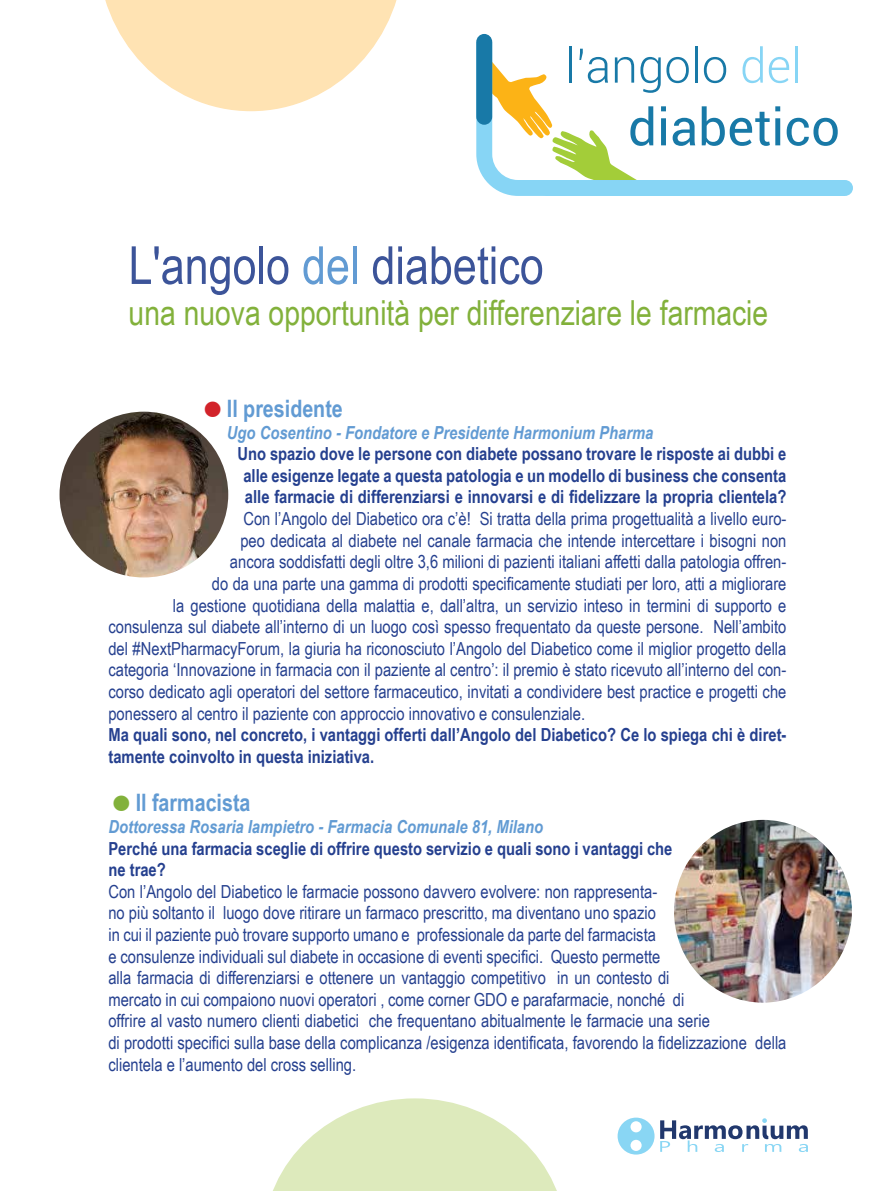
<style>
.page{position:relative;width:893px;height:1191px;background:#fff}
.page>*{position:absolute;margin:0;border:0;box-sizing:border-box;transform-origin:0 0}
.t1{font:52.5px "Arial Narrow";color:#3c5499}
.t2{font:34.5px "Arial Narrow";color:#82b13b}
.t3{font:700 24px "Arial Narrow";color:#629bd3}
.t4{font:18px/21.6px "Arial Narrow";color:#25408f}
.t5{font:700 18px/21.6px "Arial Narrow";color:#25408f}
.t6{font:italic 700 18px "Arial Narrow";color:#629bd3}
.s1{color:#629bd3}
.s2{font-family:"Monotype Sorts";font-weight:400;font-size:21px;color:#d2232a}
.s3{font-family:"Monotype Sorts";font-weight:400;font-size:21px;color:#82b13b}
</style>
<div class="page">
<svg style="left:105px;top:0;width:292px;height:111px"></svg>
<svg style="left:273px;top:1098px;width:284px;height:93px"></svg>
<img style="left:674px;top:820px;width:178px;height:182px">
<svg style="left:660px;top:1118px;width:148px;height:34px"></svg>
<svg style="left:618px;top:1117px;width:36px;height:37px"></svg>
<svg style="left:476px;top:42px;width:352px;height:154px"></svg>
<div style="left:476px;top:34px;width:16px;height:91px;background:#1879a7;border-radius:8px"></div>
<div style="left:539px;top:180px;width:314px;height:16px;background:#87d5f5;border-radius:8px"></div>
<svg style="left:702px;top:106px;width:78px;height:40px"></svg>
<svg style="left:787px;top:118px;width:51px;height:28px"></svg>
<hr style="left:569px;top:46px;width:3px;height:37px;background:#1879a7">
<svg style="left:484px;top:49px;width:211px;height:139px"></svg>
<hr style="left:695px;top:46px;width:3px;height:37px;background:#1879a7">
<svg style="left:704px;top:57px;width:22px;height:26px"></svg>
<svg style="left:742px;top:46px;width:21px;height:37px"></svg>
<svg style="left:769px;top:57px;width:20px;height:26px"></svg>
<hr style="left:795px;top:46px;width:3px;height:37px;background:#87d5f5">
<img style="left:60px;top:412px;width:168px;height:165px">
<h1 class="t1" style="left:129px;top:227px;width:417px">L'angolo <span class="s1">del</span> diabetico</h1>
<h2 class="t2" style="left:129px;top:288px;width:641px">una nuova opportunità per differenziare le farmacie</h2>
<h3 class="t3" style="left:204px;top:390px;width:140px"><span class="s2">l</span> Il presidente</h3>
<p class="t6" style="left:227px;top:419px;width:428px">Ugo Cosentino - Fondatore e Presidente Harmonium Pharma</p>
<p class="t5" style="left:237px;top:442px;width:550px;text-align:center">Uno spazio dove le persone con diabete possano trovare le risposte ai dubbi e alle esigenze legate a questa patologia e un modello di business che consenta alle farmacie di differenziarsi e innovarsi e di fidelizzare la propria clientela?</p>
<p class="t4" style="left:243px;top:507px;width:544px">Con l’Angolo del Diabetico ora c’è! Si tratta della prima progettualità a livello euro-</p>
<p class="t4" style="left:240px;top:529px;width:547px">peo dedicata al diabete nel canale farmacia che intende intercettare i bisogni non</p>
<p class="t4" style="left:230px;top:550px;width:558px">ancora soddisfatti degli oltre 3,6 milioni di pazienti italiani affetti dalla patologia offren-</p>
<p class="t4" style="left:212px;top:572px;width:576px">do da una parte una gamma di prodotti specificamente studiati per loro, atti a migliorare</p>
<p class="t4" style="left:173px;top:593px;width:615px">la gestione quotidiana della malattia e, dall’altra, un servizio inteso in termini di supporto e</p>
<p class="t4" style="left:108px;top:615px;width:679px">consulenza sul diabete all’interno di un luogo così spesso frequentato da queste persone. Nell’ambito</p>
<p class="t4" style="left:108px;top:637px;width:679px">del #NextPharmacyForum, la giuria ha riconosciuto l’Angolo del Diabetico come il miglior progetto della</p>
<p class="t4" style="left:108px;top:658px;width:679px">categoria ‘Innovazione in farmacia con il paziente al centro’: il premio è stato ricevuto all’interno del con-</p>
<p class="t4" style="left:108px;top:680px;width:679px">corso dedicato agli operatori del settore farmaceutico, invitati a condividere best practice e progetti che</p>
<p class="t4" style="left:108px;top:701px;width:478px">ponessero al centro il paziente con approccio innovativo e consulenziale.</p>
<p class="t5" style="left:108px;top:723px;width:680px">Ma quali sono, nel concreto, i vantaggi offerti dall’Angolo del Diabetico? Ce lo spiega chi è diret&shy;tamente coinvolto in questa iniziativa.</p>
<h3 class="t3" style="left:113px;top:784px;width:139px"><span class="s3">l</span> Il farmacista</h3>
<p class="t6" style="left:108px;top:813px;width:436px">Dottoressa Rosaria Iampietro - Farmacia Comunale 81, Milano</p>
<p class="t5" style="left:108px;top:836px;width:566px">Perché una farmacia sceglie di offrire questo servizio e quali sono i vantaggi che ne trae?</p>
<p class="t4" style="left:108px;top:880px;width:679px">Con l’Angolo del Diabetico le farmacie possono davvero evolvere: non rappresenta-<br>no più soltanto il luogo dove ritirare un farmaco prescritto, ma diventano uno spazio<br>in cui il paziente può trovare supporto umano e professionale da parte del farmacista<br>e consulenze individuali sul diabete in occasione di eventi specifici. Questo permette<br>alla farmacia di differenziarsi e ottenere un vantaggio competitivo in un contesto di<br>mercato in cui compaiono nuovi operatori , come corner GDO e parafarmacie, nonché di<br>offrire al vasto numero clienti diabetici che frequentano abitualmente le farmacie una serie<br>di prodotti specifici sulla base della complicanza /esigenza identificata, favorendo la fidelizzazione della clientela e l’aumento del cross selling.</p>
</div>
